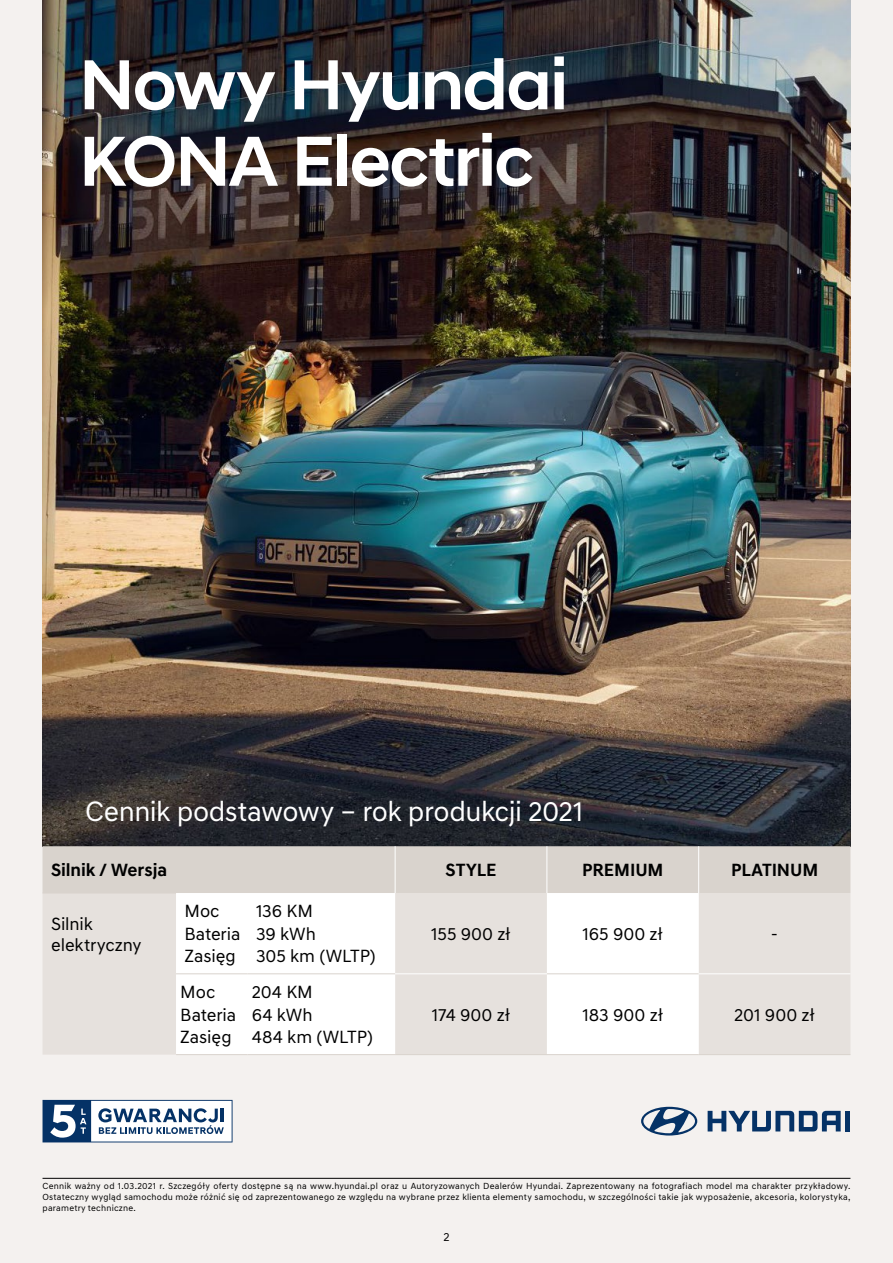
<style>
.page{position:relative;width:893px;height:1263px;background:#f4f1ef}
.page>*{position:absolute;margin:0;border:0;box-sizing:border-box;transform-origin:0 0}
.t1{font:500 72px/76.5px "Hyundai Sans Head";letter-spacing:-.02em;color:#fff}
.t2{font:28.5px "Hyundai Sans Text";letter-spacing:-.02em;color:#fff}
.t3{font:18px/22.5px "Hyundai Sans Text";letter-spacing:-.005em;color:#000}
.t4{font:700 18px "Hyundai Sans Text";letter-spacing:-.005em;color:#000}
.t5{font:12px "Hyundai Sans Text";color:#000}
.t6{font:9px/10.8px "Hyundai Sans Text";letter-spacing:.025em;color:#000;text-align:justify}
</style>
<div class="page">
<img style="left:43px;top:0;width:807px;height:846px">
<hr style="left:43px;top:1178px;width:807px;height:1px;background:#000">
<svg style="left:43px;top:1100px;width:190px;height:42px"></svg>
<svg style="left:708px;top:1111px;width:133px;height:20px"></svg>
<div style="left:845px;top:1111px;width:5px;height:20px;background:#053266"></div>
<svg style="left:641px;top:1107px;width:56px;height:28px"></svg>
<div style="left:43px;top:846px;width:807px;height:47px;background:#d9d3cd"></div>
<div style="left:43px;top:893px;width:807px;height:161px;background:#e6e1dd"></div>
<svg style="left:176px;top:893px;width:523px;height:161px;fill:#fff"></svg>
<hr style="left:395px;top:846px;width:1px;height:47px;background:#fff">
<hr style="left:546px;top:846px;width:1px;height:47px;background:#fff">
<hr style="left:698px;top:846px;width:1px;height:47px;background:#fff">
<hr style="left:43px;top:893px;width:133px;height:1px;background:#d9d3cd">
<hr style="left:176px;top:973px;width:72px;height:1px;background:#d9d3cd">
<hr style="left:248px;top:973px;width:147px;height:1px;background:#d9d3cd">
<hr style="left:547px;top:973px;width:152px;height:1px;background:#d9d3cd">
<hr style="left:395px;top:973px;width:152px;height:1px;background:#fff">
<hr style="left:699px;top:973px;width:151px;height:1px;background:#fff">
<hr style="left:176px;top:1054px;width:72px;height:1px;background:#d9d3cd">
<hr style="left:248px;top:1054px;width:147px;height:1px;background:#d9d3cd">
<hr style="left:395px;top:1054px;width:152px;height:1px;background:#d9d3cd">
<hr style="left:547px;top:1054px;width:152px;height:1px;background:#d9d3cd">
<hr style="left:699px;top:1054px;width:151px;height:1px;background:#d9d3cd">
<h1 class="t1" style="left:79px;top:46px;width:490px">Nowy Hyundai<br>KONA Electric</h1>
<h2 class="t2" style="left:85px;top:794px;width:500px">Cennik podstawowy – rok produkcji 2021</h2>
<h3 class="t4" style="left:51px;top:859px;width:118px">Silnik / Wersja</h3>
<h3 class="t4" style="left:445px;top:859px;width:53px">STYLE</h3>
<h3 class="t4" style="left:582px;top:859px;width:83px">PREMIUM</h3>
<h3 class="t4" style="left:731px;top:859px;width:88px">PLATINUM</h3>
<h3 class="t3" style="left:51px;top:913px;width:92px;line-height:21.6px">Silnik elektryczny</h3>
<h3 class="t3" style="left:185px;top:900px;width:57px">Moc<br>Bateria<br>Zasięg</h3>
<h3 class="t3" style="left:256px;top:900px;width:121px">136 KM<br>39 kWh<br>305 km (WLTP)</h3>
<h3 class="t3" style="left:431px;top:922px;width:81px">155 900 zł</h3>
<h3 class="t3" style="left:583px;top:922px;width:82px">165 900 zł</h3>
<h3 class="t3" style="left:771px;top:922px;width:9px">-</h3>
<h3 class="t3" style="left:180px;top:981px;width:57px">Moc<br>Bateria<br>Zasięg</h3>
<h3 class="t3" style="left:252px;top:981px;width:123px">204 KM<br>64 kWh<br>484 km (WLTP)</h3>
<h3 class="t3" style="left:432px;top:1003px;width:80px">174 900 zł</h3>
<h3 class="t3" style="left:582px;top:1003px;width:82px">183 900 zł</h3>
<h3 class="t3" style="left:734px;top:1003px;width:82px">201 900 zł</h3>
<p class="t6" style="left:43px;top:1181px;width:809px">Cennik ważny od 1.03.2021 r. Szczegóły oferty dostępne są na www.hyundai.pl oraz u Autoryzowanych Dealerów Hyundai. Zaprezentowany na fotografiach model ma charakter przykładowy.<br>Ostateczny wygląd samochodu może różnić się od zaprezentowanego ze względu na wybrane przez klienta elementy samochodu, w szczególności takie jak wyposażenie, akcesoria, kolorystyka, parametry techniczne.</p>
<h3 class="t5" style="left:443px;top:1230px;width:8px">2</h3>
</div>
